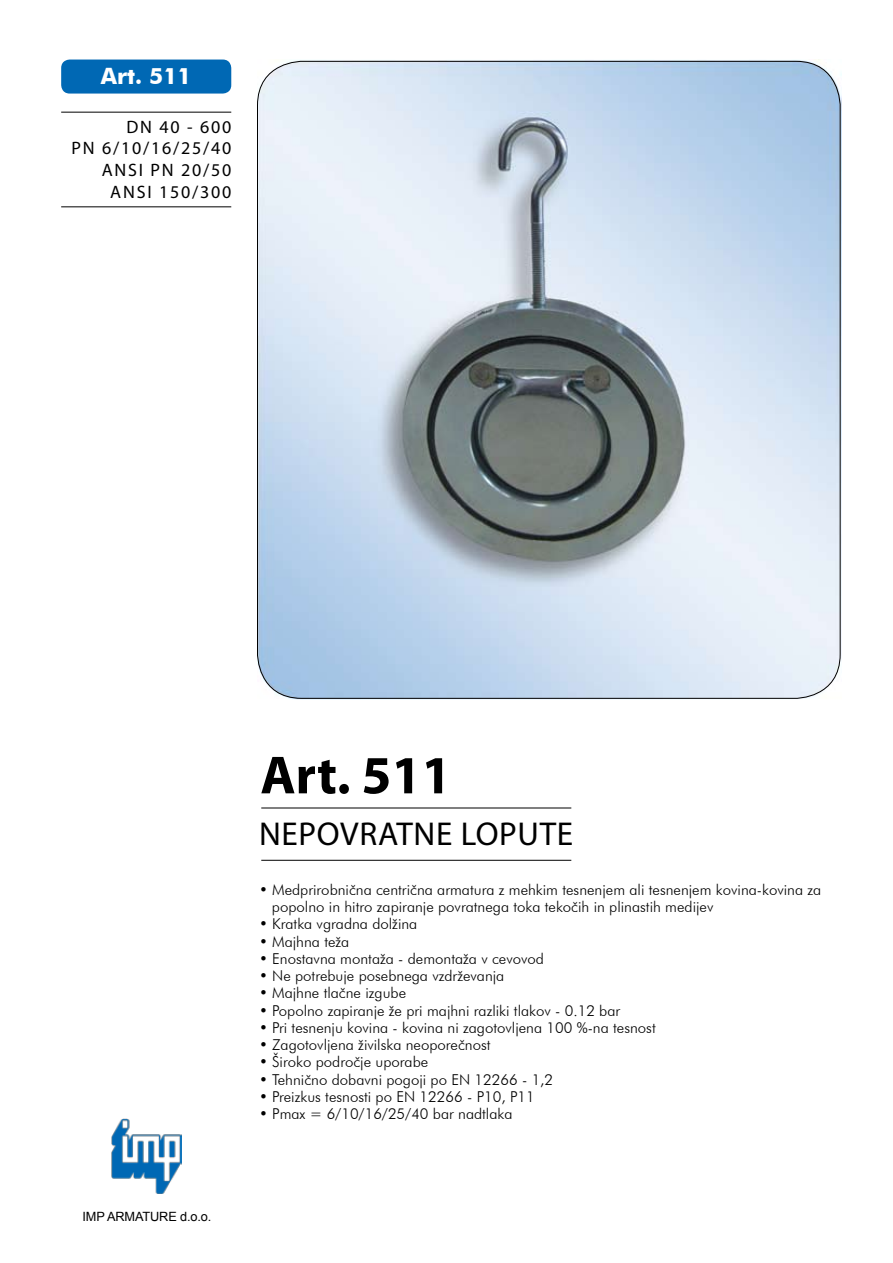
<style>
.page{position:relative;width:893px;height:1263px;background:#fff}
.page>*{position:absolute;margin:0;border:0;box-sizing:border-box;transform-origin:0 0}
.t1{font:700 54px "Myriad Pro";color:#000}
.t2{font:33.15px "Myriad Pro";letter-spacing:.02em;color:#000}
.t3{font:700 22.5px "Futura BT";color:#fff}
.t4{font:18px/21.6px "Myriad Pro";letter-spacing:.1em;color:#000;text-align:right}
.t5{font:300 15px/17.2px "Futura BT";color:#000}
.t6{font:12.75px "Arial";letter-spacing:-.01em;color:#000}
</style>
<div class="page">
<img style="left:257px;top:60px;width:585px;height:640px">
<hr style="left:261px;top:808px;width:310px;height:1px;background:#000">
<hr style="left:261px;top:860px;width:310px;height:1px;background:#000">
<hr style="left:61px;top:112px;width:170px;height:1px;background:#000">
<hr style="left:61px;top:206px;width:170px;height:1px;background:#000">
<div style="left:61px;top:60px;width:170px;height:34px;background:#0068b4;border-radius:9px"></div>
<img style="left:111px;top:1118px;width:71px;height:76px">
<h3 class="t3" style="left:101px;top:63px;width:92px">Art. 511</h3>
<p class="t4" style="left:71px;top:116px;width:162px">DN 40 - 600<br>PN 6/10/16/25/40<br>ANSI PN 20/50<br>ANSI 150/300</p>
<p class="t6" style="left:82px;top:1208px;width:131px">IMP ARMATURE d.o.o.</p>
<h1 class="t1" style="left:260px;top:740px;width:192px">Art. 511</h1>
<h2 class="t2" style="left:259px;top:814px;width:316px">NEPOVRATNE LOPUTE</h2>
<p class="t5" style="left:272px;top:881px;width:551px;text-indent:-13px">• Medprirobnična centrična armatura z mehkim tesnenjem ali tesnenjem kovina-kovina za popolno in hitro zapiranje povratnega toka tekočih in plinastih medijev</p>
<p class="t5" style="left:259px;top:915px;width:160px">• Kratka vgradna dolžina</p>
<p class="t5" style="left:259px;top:932px;width:92px">• Majhna teža</p>
<p class="t5" style="left:259px;top:950px;width:287px">• Enostavna montaža - demontaža v cevovod</p>
<p class="t5" style="left:259px;top:967px;width:247px">• Ne potrebuje posebnega vzdrževanja</p>
<p class="t5" style="left:259px;top:984px;width:149px">• Majhne tlačne izgube</p>
<p class="t5" style="left:259px;top:1001px;width:363px">• Popolno zapiranje že pri majhni razliki tlakov - 0.12 bar</p>
<p class="t5" style="left:259px;top:1019px;width:398px">• Pri tesnenju kovina - kovina ni zagotovljena 100 %-na tesnost</p>
<p class="t5" style="left:259px;top:1036px;width:233px">• Zagotovljena živilska neoporečnost</p>
<p class="t5" style="left:259px;top:1053px;width:171px">• Široko področje uporabe</p>
<p class="t5" style="left:259px;top:1070px;width:296px">• Tehnično dobavni pogoji po EN 12266 - 1,2</p>
<p class="t5" style="left:259px;top:1088px;width:277px">• Preizkus tesnosti po EN 12266 - P10, P11</p>
<p class="t5" style="left:259px;top:1105px;width:255px">• Pmax = 6/10/16/25/40 bar nadtlaka</p>
</div>
